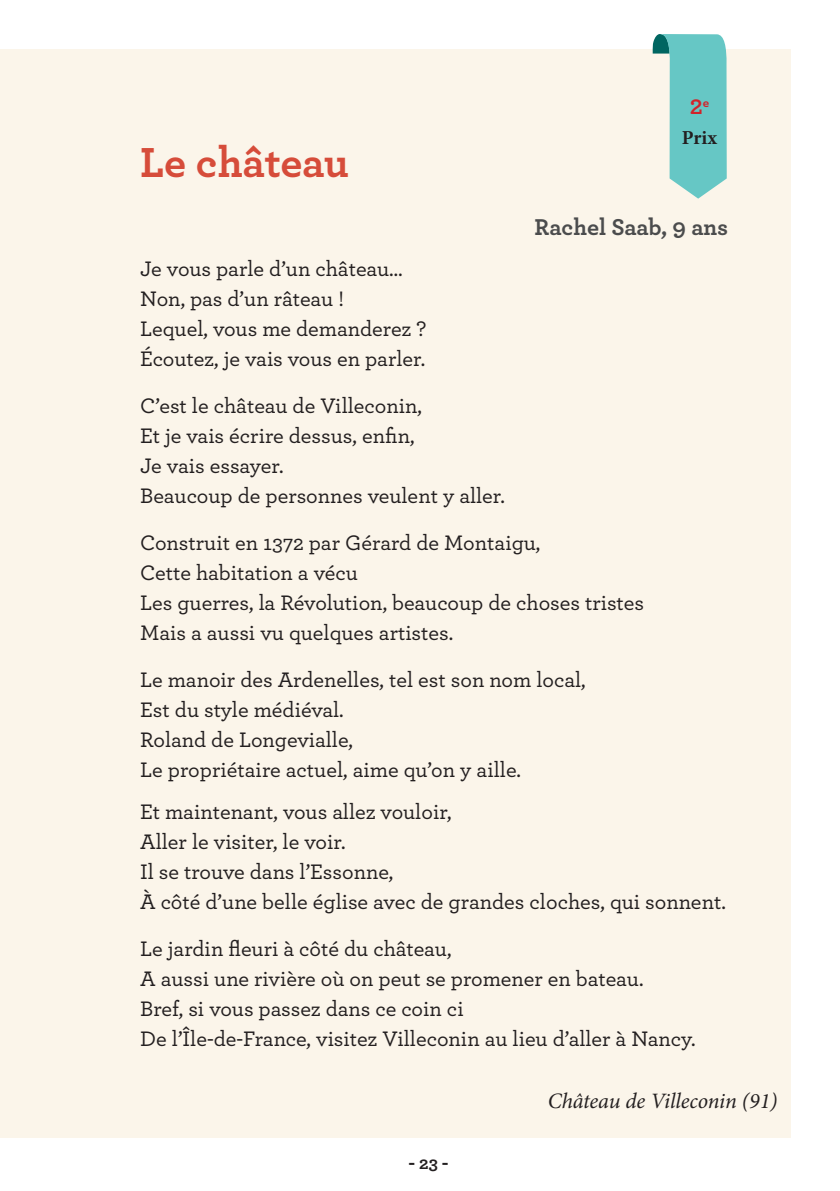
<style>
.page{position:relative;width:840px;height:1191px;background:#fff}
.page>*{position:absolute;margin:0;border:0;box-sizing:border-box;transform-origin:0 0}
.t1{font:700 44px "Archer";letter-spacing:-.005em;color:#d64c3a}
.t2{font:700 24px "Archer";letter-spacing:-.005em;color:#4b4c4d}
.t3{font:500 22px "Archer";color:#231f20}
.t4{font:italic 22px "Minion Pro";letter-spacing:-.005em;color:#231f20}
.t5{font:700 22px "Archer";color:#d1232a}
.t6{font:700 19.8px "Minion Pro";color:#231f20}
.t7{font:700 18px "Archer";color:#231f20}
</style>
<div class="page">
<div style="left:0;top:49px;width:790px;height:1089px;background:#fbf5ea"></div>
<svg style="left:652px;top:34px;width:74px;height:165px"></svg>
<p class="t1" style="left:140px;top:128px;width:210px">Le château</p>
<p class="t5" style="left:689px;top:89px;width:21px">2<sup>e</sup></p>
<p class="t6" style="left:681px;top:123px;width:37px">Prix</p>
<p class="t2" style="left:534px;top:208px;width:195px">Rachel Saab, 9 ans</p>
<p class="t3" style="left:140px;top:253px;width:264px">Je vous parle d’un château…</p>
<p class="t3" style="left:140px;top:283px;width:205px">Non, pas d’un râteau !</p>
<p class="t3" style="left:140px;top:313px;width:287px">Lequel, vous me demanderez ?</p>
<p class="t3" style="left:140px;top:343px;width:286px">Écoutez, je vais vous en parler.</p>
<p class="t3" style="left:140px;top:390px;width:283px">C’est le château de Villeconin,</p>
<p class="t3" style="left:140px;top:420px;width:276px">Et je vais écrire dessus, enfin,</p>
<p class="t3" style="left:140px;top:450px;width:145px">Je vais essayer.</p>
<p class="t3" style="left:140px;top:480px;width:366px">Beaucoup de personnes veulent y aller.</p>
<p class="t3" style="left:140px;top:527px;width:401px">Construit en 1372 par Gérard de Montaigu,</p>
<p class="t3" style="left:140px;top:557px;width:219px">Cette habitation a vécu</p>
<p class="t3" style="left:140px;top:587px;width:505px">Les guerres, la Révolution, beaucoup de choses tristes</p>
<p class="t3" style="left:140px;top:617px;width:314px">Mais a aussi vu quelques artistes.</p>
<p class="t3" style="left:140px;top:664px;width:447px">Le manoir des Ardenelles, tel est son nom local,</p>
<p class="t3" style="left:140px;top:694px;width:205px">Est du style médiéval.</p>
<p class="t3" style="left:140px;top:724px;width:214px">Roland de Longevialle,</p>
<p class="t3" style="left:140px;top:754px;width:382px">Le propriétaire actuel, aime qu’on y aille.</p>
<p class="t3" style="left:140px;top:795px;width:313px">Et maintenant, vous allez vouloir,</p>
<p class="t3" style="left:140px;top:825px;width:207px">Aller le visiter, le voir.</p>
<p class="t3" style="left:140px;top:855px;width:254px">Il se trouve dans l’Essonne,</p>
<p class="t3" style="left:140px;top:885px;width:587px">À côté d’une belle église avec de grandes cloches, qui sonnent.</p>
<p class="t3" style="left:140px;top:932px;width:313px">Le jardin fleuri à côté du château,</p>
<p class="t3" style="left:140px;top:962px;width:504px">A aussi une rivière où on peut se promener en bateau.</p>
<p class="t3" style="left:140px;top:992px;width:325px">Bref, si vous passez dans ce coin ci</p>
<p class="t3" style="left:140px;top:1022px;width:556px">De l’Île-de-France, visitez Villeconin au lieu d’aller à Nancy.</p>
<p class="t7" style="left:408px;top:1148px;width:41px">- 23 -</p>
<p class="t4" style="left:547px;top:1086px;width:231px">Château de Villeconin (91)</p>
</div>
